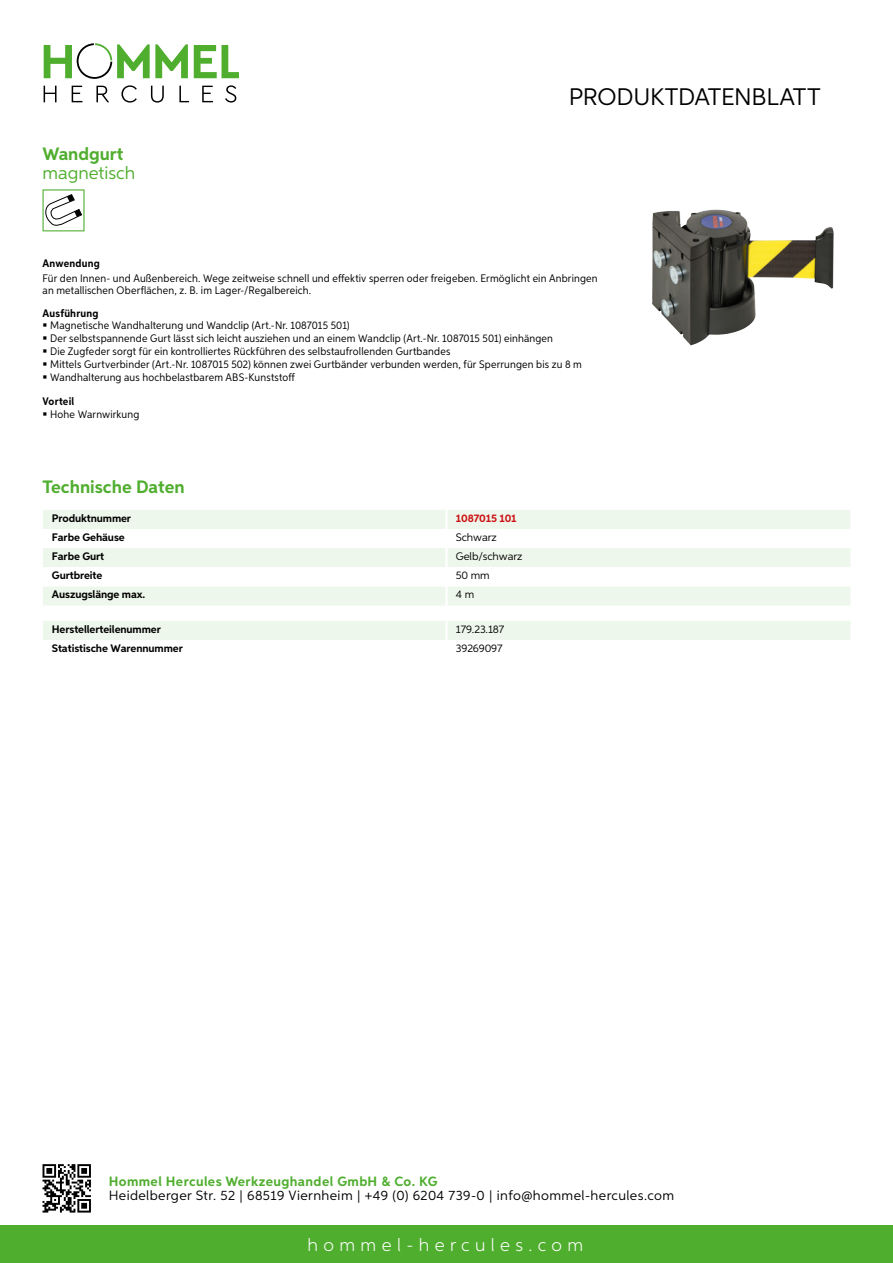
<style>
.page{position:relative;width:893px;height:1263px;background:#fff}
.page>*{position:absolute;margin:0;border:0;box-sizing:border-box;transform-origin:0 0}
.t1{font:24px "Aspira";letter-spacing:-.01em;color:#000}
.t2{font:700 18px "Aspira";color:#50ae2f}
.t3{font:300 18px "Aspira";letter-spacing:.3em;color:#fff}
.t4{font:18px "Aspira";color:#50ae2f}
.t5{font:13.5px "Aspira";letter-spacing:.03em;color:#000}
.t6{font:700 13.5px "Aspira";letter-spacing:.03em;color:#50ae2f}
.t7{font:10.95px/12.8px "Aspira Nar";letter-spacing:.015em;color:#000}
.t8{font:700 10.95px "Aspira";letter-spacing:-.01em;color:#000}
.t9{font:10.95px "Aspira";letter-spacing:-.01em;color:#000}
.t10{font:700 10.95px "Aspira Nar";letter-spacing:.02em;color:#000}
.t11{font:700 10.95px "Aspira";letter-spacing:-.01em;color:#cd1013}
</style>
<div class="page">
<div style="left:0;top:1226px;width:893px;height:37px;background:#50ae2f"></div>
<svg style="left:43px;top:1164px;width:48px;height:48px"></svg>
<svg style="left:194px;top:45px;width:45px;height:33px"></svg>
<svg style="left:44px;top:43px;width:144px;height:36px"></svg>
<svg style="left:44px;top:86px;width:13px;height:16px"></svg>
<svg style="left:72px;top:86px;width:10px;height:16px"></svg>
<svg style="left:96px;top:86px;width:13px;height:16px"></svg>
<svg style="left:121px;top:85px;width:16px;height:18px"></svg>
<svg style="left:151px;top:86px;width:13px;height:17px"></svg>
<svg style="left:179px;top:86px;width:10px;height:16px"></svg>
<svg style="left:202px;top:86px;width:11px;height:16px"></svg>
<svg style="left:225px;top:85px;width:11px;height:18px"></svg>
<div style="left:43px;top:510px;width:807px;height:95px;background:#eef7eb"></div>
<svg style="left:43px;top:529px;width:807px;height:57px"></svg>
<hr style="left:445px;top:510px;width:3px;height:19px;background:#fff">
<hr style="left:445px;top:529px;width:3px;height:19px;background:#fff">
<hr style="left:445px;top:548px;width:3px;height:19px;background:#fff">
<hr style="left:445px;top:567px;width:3px;height:19px;background:#fff">
<hr style="left:445px;top:586px;width:3px;height:19px;background:#fff">
<div style="left:43px;top:621px;width:807px;height:19px;background:#eef7eb"></div>
<svg style="left:43px;top:189px;width:42px;height:42px"></svg>
<img style="left:652px;top:209px;width:182px;height:136px">
<h2 class="t2" style="left:43px;top:142px;width:82px">Wandgurt</h2>
<h2 class="t4" style="left:43px;top:162px;width:94px">magnetisch</h2>
<h1 class="t1" style="left:569px;top:82px;width:253px">Produktdatenblatt</h1>
<p class="t10" style="left:43px;top:257px;width:59px">Anwendung</p>
<p class="t7" style="left:43px;top:273px;width:557px;line-height:12px">Für den Innen- und Außenbereich. Wege zeitweise schnell und effektiv sperren oder freigeben. Ermöglicht ein Anbringen an metallischen Oberflächen, z. B. im Lager-/Regalbereich.</p>
<p class="t10" style="left:43px;top:306px;width:58px">Ausführung</p>
<p class="t7" style="left:50px;top:319px;width:533px">Magnetische Wandhalterung und Wandclip (Art.-Nr. 1087015 501)<br>Der selbstspannende Gurt lässt sich leicht ausziehen und an einem Wandclip (Art.-Nr. 1087015 501) einhängen<br>Die Zugfeder sorgt für ein kontrolliertes Rückführen des selbstaufrollenden Gurtbandes<br>Mittels Gurtverbinder (Art.-Nr. 1087015 502) können zwei Gurtbänder verbunden werden, für Sperrungen bis zu 8 m Wandhalterung aus hochbelastbarem ABS-Kunststoff</p>
<p class="t10" style="left:43px;top:394px;width:33px">Vorteil</p>
<p class="t7" style="left:50px;top:407px;width:91px">Hohe Warnwirkung</p>
<h2 class="t2" style="left:43px;top:476px;width:144px">Technische Daten</h2>
<p class="t8" style="left:52px;top:511px;width:81px">Produktnummer</p>
<p class="t11" style="left:456px;top:511px;width:62px">1087015 101</p>
<p class="t8" style="left:52px;top:530px;width:74px">Farbe Gehäuse</p>
<p class="t9" style="left:456px;top:530px;width:42px">Schwarz</p>
<p class="t8" style="left:52px;top:549px;width:54px">Farbe Gurt</p>
<p class="t9" style="left:456px;top:550px;width:68px">Gelb/schwarz</p>
<p class="t8" style="left:52px;top:569px;width:52px">Gurtbreite</p>
<p class="t9" style="left:456px;top:569px;width:35px">50 mm</p>
<p class="t8" style="left:52px;top:588px;width:95px">Auszugslänge max.</p>
<p class="t9" style="left:456px;top:588px;width:20px">4 m</p>
<p class="t8" style="left:52px;top:622px;width:111px">Herstellerteilenummer</p>
<p class="t9" style="left:456px;top:622px;width:50px">179.23.187</p>
<p class="t8" style="left:52px;top:641px;width:132px">Statistische Warennummer</p>
<p class="t9" style="left:456px;top:641px;width:48px">39269097</p>
<p class="t6" style="left:109px;top:1172px;width:330px">Hommel Hercules Werkzeughandel GmbH &amp; Co. KG</p>
<p class="t5" style="left:109px;top:1187px;width:567px">Heidelberger Str. 52 | 68519 Viernheim | +49 (0) 6204 739-0 | info@hommel-hercules.com</p>
<h2 class="t3" style="left:307px;top:1234px;width:277px">hommel-hercules.com</h2>
</div>
